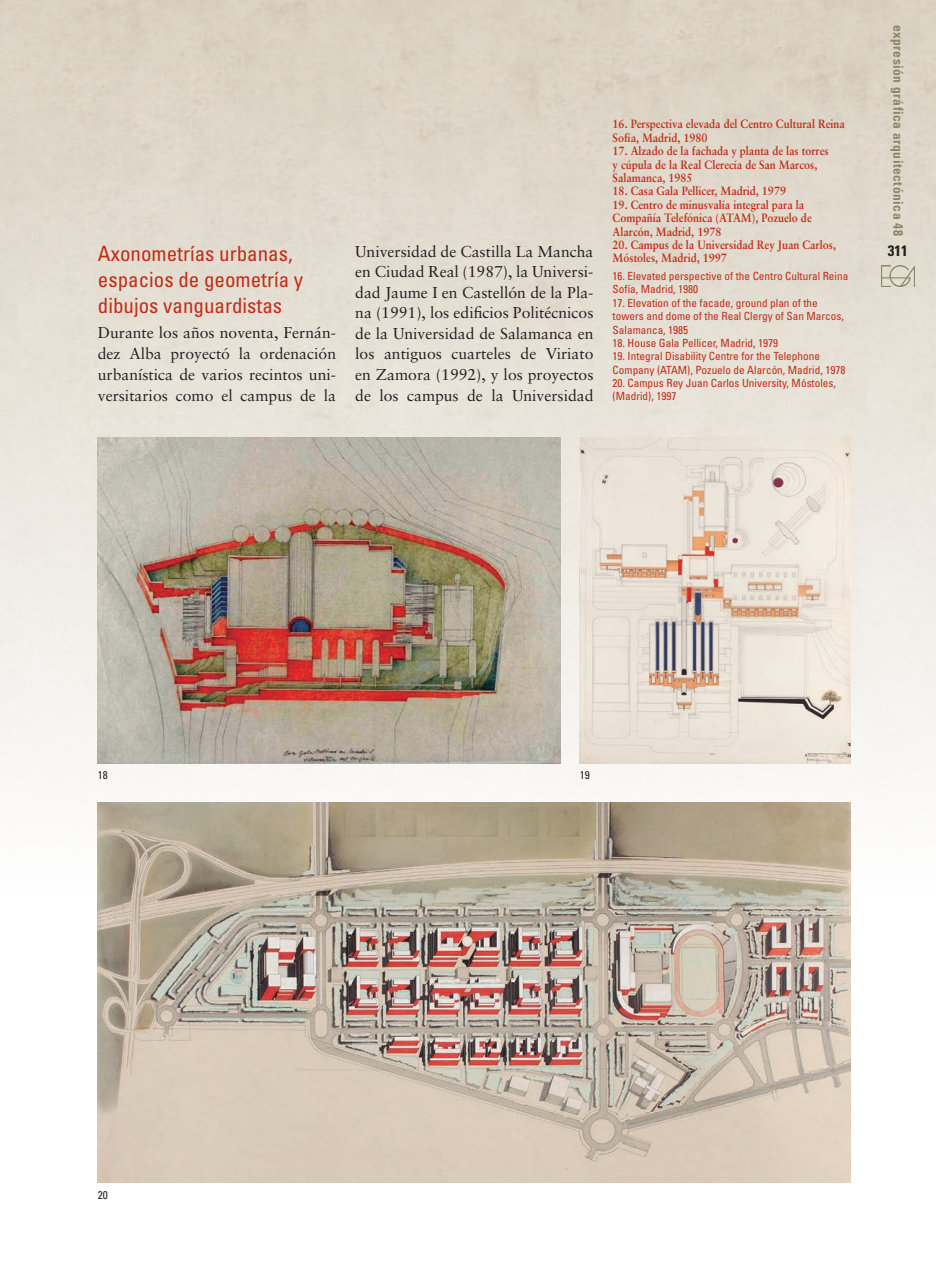
<style>
.page{position:relative;width:936px;height:1276px;background:#fff}
.page>*{position:absolute;margin:0;border:0;box-sizing:border-box;transform-origin:0 0}
.TITULAR_1_CAST{font:condensed 21px/25.7px "Univers";color:#c02d19}
.t1{font:15.75px/20.5px "Sabon";color:#231f20;text-align:justify}
.t2{font:700 condensed 15px "Univers";color:#231f20}
.t3{font:700 condensed 13.5px "Univers";letter-spacing:.035em;color:#8a8768}
.t4{font:700 12px/13.4px "Sabon";color:#c02d19;scale:.9 1}
.t5{font:condensed 11.25px/13.4px "Univers";color:#c02d19}
.PIES_DE_FOTO_INGLES{font:condensed 11.25px "Univers";color:#231f20}
</style>
<div class="page">
<img style="left:0;top:0;width:935px;height:893px">
<img style="left:880px;top:265px;width:34px;height:21px">
<img style="left:98px;top:437px;width:462px;height:326px">
<img style="left:98px;top:802px;width:752px;height:380px">
<img style="left:580px;top:437px;width:270px;height:326px">
<p class="TITULAR_1_CAST" style="left:98px;top:241px;width:207px">Axonometrías urbanas, espacios de geometría y dibujos vanguardistas</p>
<p class="t1" style="left:98px;top:322px;width:240px">Durante los años noventa, Fernán&shy;dez Alba proyectó la ordenación urbanística de varios recintos uni&shy;versitarios como el campus de la</p>
<p class="t1" style="left:355px;top:241px;width:240px">Universidad de Castilla La Mancha en Ciudad Real (1987), la Universi&shy;dad Jaume I en Castellón de la Pla&shy;na (1991), los edificios Politécnicos de la Universidad de Salamanca en los antiguos cuarteles de Viriato en Zamora (1992), y los proyectos de los campus de la Universidad</p>
<p class="t4" style="left:612px;top:117px;width:260px">16. Perspectiva elevada del Centro Cultural Reina<br>Sofía, Madrid, 1980</p>
<p class="t4" style="left:612px;top:144px;width:242px">17. Alzado de la fachada y planta de las torres y cúpula de la Real Clerecía de San Marcos,<br>Salamanca, 1985</p>
<p class="t4" style="left:612px;top:184px;width:194px">18. Casa Gala Pellicer, Madrid, 1979</p>
<p class="t4" style="left:612px;top:198px;width:223px">19. Centro de minusvalía integral para la<br>Compañía Telefónica (ATAM), Pozuelo de<br>Alarcón, Madrid, 1978</p>
<p class="t4" style="left:612px;top:238px;width:250px">20. Campus de la Universidad Rey Juan Carlos,<br>Móstoles, Madrid, 1997</p>
<p class="t5" style="left:612px;top:269px;width:237px">16. Elevated perspective of the Centro Cultural Reina<br>Sofía, Madrid, 1980</p>
<p class="t5" style="left:612px;top:296px;width:233px">17. Elevation of the facade, ground plan of the towers and dome of the Real Clergy of San Marcos,<br>Salamanca, 1985</p>
<p class="t5" style="left:612px;top:336px;width:167px">18. House Gala Pellicer, Madrid, 1979</p>
<p class="t5" style="left:612px;top:349px;width:234px">19. Integral Disability Centre for the Telephone<br>Company (ATAM), Pozuelo de Alarcón, Madrid, 1978</p>
<p class="t5" style="left:612px;top:376px;width:225px">20. Campus Rey Juan Carlos University, Móstoles, (Madrid), 1997</p>
<p class="t3" style="left:906px;top:25px;width:213px;rotate:90deg">expresión gráfica arquitectónica 48</p>
<p class="t2" style="left:887px;top:242px;width:21px">311</p>
<p class="PIES_DE_FOTO_INGLES" style="left:98px;top:768px;width:11px">18</p>
<p class="PIES_DE_FOTO_INGLES" style="left:580px;top:768px;width:11px">19</p>
<p class="PIES_DE_FOTO_INGLES" style="left:98px;top:1188px;width:11px">20</p>
</div>
